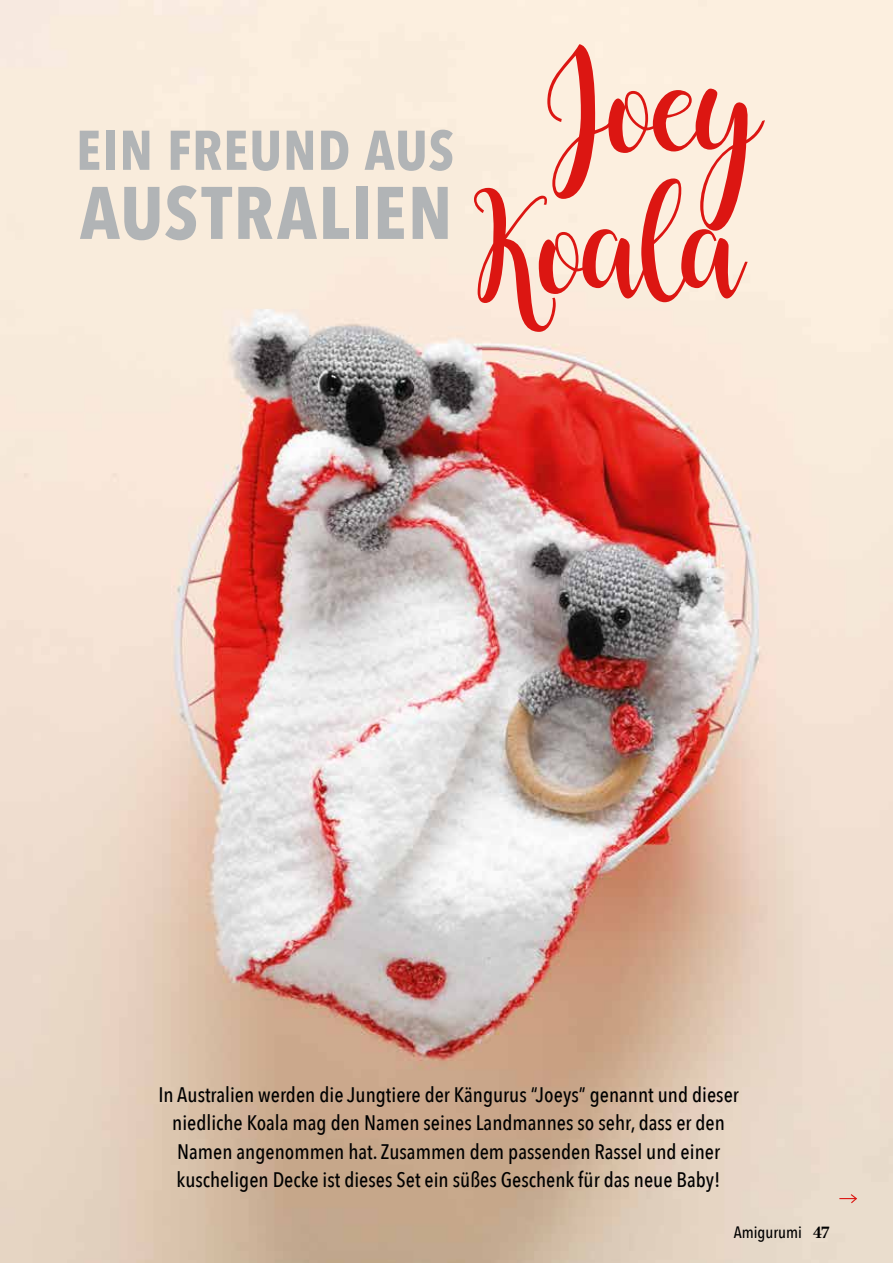
<style>
.page{position:relative;width:893px;height:1263px;background:#fff}
.page>*{position:absolute;margin:0;border:0;box-sizing:border-box;transform-origin:0 0}
.t1{font:121.8px "Buttercup Sample";color:#dc1612}
.t2{font:700 73.5px "Avenir Next Condensed";letter-spacing:.02em;color:#b1b4b6}
.t3{font:700 55.35px "Avenir Next Condensed";letter-spacing:.02em;color:#b1b4b6}
.t4{font:500 21px/28.5px "Avenir Next Condensed";color:#000;text-align:center}
.t5{font:500 16.5px "Avenir Next Condensed";color:#000}
.s1{font-family:"Constantia";font-weight:700}
</style>
<div class="page">
<img style="left:0;top:0;width:893px;height:1263px">
<svg style="left:839px;top:1193px;width:19px;height:11px"></svg>
<h3 class="t3" style="left:76px;top:116px;width:379px">EIN FREUND AUS</h3>
<h2 class="t2" style="left:80px;top:168px;width:374px">AUSTRALIEN</h2>
<h1 class="t1" style="left:546px;top:45px;width:215px">Joey</h1>
<h1 class="t1" style="left:476px;top:186px;width:264px">Koala</h1>
<p class="t4" style="left:158px;top:1080px;width:582px">In Australien werden die Jungtiere der Kängurus “Joeys” genannt und dieser niedliche Koala mag den Namen seines Landmannes so sehr, dass er den Namen angenommen hat. Zusammen dem passenden Rassel und einer kuscheligen Decke ist dieses Set ein süßes Geschenk für das neue Baby!</p>
<p class="t5" style="left:734px;top:1222px;width:97px">Amigurumi <span class="s1">47</span></p>
</div>
